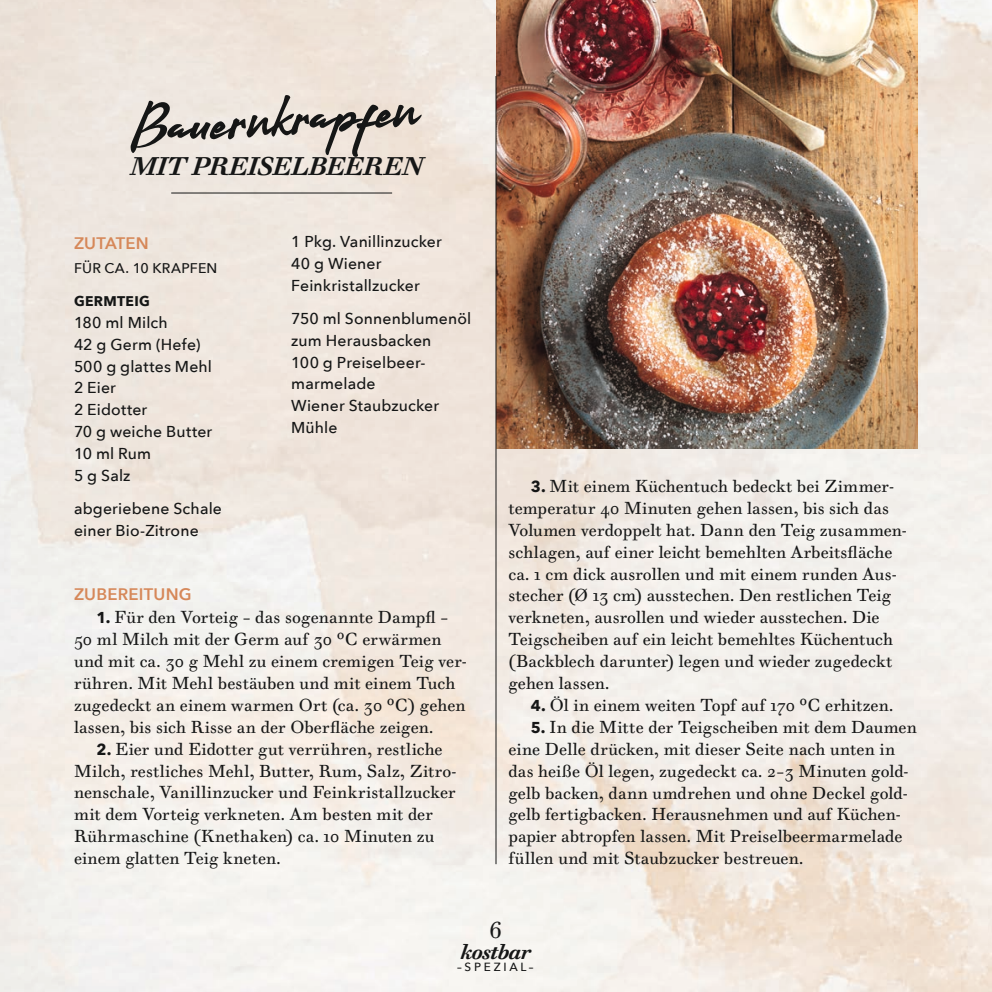
<style>
.page{position:relative;width:992px;height:992px;background:#fff}
.page>*{position:absolute;margin:0;border:0;box-sizing:border-box;transform-origin:0 0}
.t1{font:56px "Arkipelago";color:#151616}
.t2{font:italic 700 24.5px "Walbaum Text Pro";letter-spacing:-.025em;color:#151616}
.t3{font:22.05px "Walbaum Text Pro";color:#151616}
.t4{font:italic 700 20.47px "Walbaum Text Pro";letter-spacing:-.03em;color:#151616}
.t5{font:16.62px/21.9px "Walbaum Text Pro";letter-spacing:.005em;color:#151616}
.t6{font:600 16.62px "Avenir Next";letter-spacing:.015em;color:#d68859}
.t7{font:500 15.75px/21.9px "Avenir Next";letter-spacing:.01em;color:#151616}
.t8{font:500 14px "Avenir Next";letter-spacing:.015em;color:#151616}
.t9{font:700 14px "Avenir Next";letter-spacing:.02em;color:#151616}
.t10{font:500 11.9px "Avenir Next";letter-spacing:.235em;color:#151616}
.s1{font-family:"Avenir Next";font-weight:700;font-size:15.75px}
</style>
<div class="page">
<img style="left:0;top:0;width:991px;height:991px">
<img style="left:496px;top:0;width:421px;height:448px">
<hr style="left:495px;top:76px;width:1px;height:787px;background:#151616">
<hr style="left:171px;top:192px;width:221px;height:1px;background:#151616">
<h1 class="t1" style="left:131px;top:92px;width:288px;rotate:-4deg">Bauernkrapfen</h1>
<h2 class="t2" style="left:130px;top:151px;width:294px">MIT PREISELBEEREN</h2>
<p class="t6" style="left:74px;top:229px;width:76px">ZUTATEN</p>
<p class="t8" style="left:74px;top:256px;width:145px">FÜR CA. 10 KRAPFEN</p>
<p class="t9" style="left:74px;top:289px;width:77px">GERMTEIG</p>
<p class="t7" style="left:74px;top:311px;width:140px">180 ml Milch<br>42 g Germ (Hefe)<br>500 g glattes Mehl<br>2 Eier<br>2 Eidotter<br>70 g weiche Butter<br>10 ml Rum<br>5 g Salz</p>
<p class="t7" style="left:74px;top:497px;width:149px">abgeriebene Schale einer Bio-Zitrone</p>
<p class="t7" style="left:291px;top:230px;width:152px">1 Pkg. Vanillinzucker<br>40 g Wiener<br>Feinkristallzucker</p>
<p class="t7" style="left:291px;top:307px;width:181px">750 ml Sonnenblumenöl zum Herausbacken<br>100 g Preiselbeer&shy;marmelade<br>Wiener Staubzucker<br>Mühle</p>
<p class="t6" style="left:74px;top:579px;width:119px">ZUBEREITUNG</p>
<p class="t5" style="left:74px;top:607px;width:394px;text-indent:22px"><span class="s1">1.</span> Für den Vorteig – das sogenannte Dampfl – 50 ml Milch mit der Germ auf 30 °C erwärmen und mit ca. 30 g Mehl zu einem cremigen Teig ver&shy;rühren. Mit Mehl bestäuben und mit einem Tuch zugedeckt an einem warmen Ort (ca. 30 °C) gehen lassen, bis sich Risse an der Oberfläche zeigen.</p>
<p class="t5" style="left:74px;top:738px;width:384px;text-indent:22px"><span class="s1">2.</span> Eier und Eidotter gut verrühren, restliche Milch, restliches Mehl, Butter, Rum, Salz, Zitro&shy;nenschale, Vanillinzucker und Feinkristallzucker mit dem Vorteig verkneten. Am besten mit der Rührmaschine (Knethaken) ca. 10 Minuten zu einem glatten Teig kneten.</p>
<p class="t5" style="left:508px;top:475px;width:400px;text-indent:22px"><span class="s1">3.</span> Mit einem Küchentuch bedeckt bei Zimmer&shy;temperatur 40 Minuten gehen lassen, bis sich das Volumen verdoppelt hat. Dann den Teig zusammen&shy;schlagen, auf einer leicht bemehlten Arbeitsfläche ca. 1 cm dick ausrollen und mit einem runden Aus&shy;stecher (Ø 13 cm) ausstechen. Den restlichen Teig verkneten, ausrollen und wieder ausstechen. Die Teigscheiben auf ein leicht bemehltes Küchentuch (Backblech darunter) legen und wieder zugedeckt gehen lassen.</p>
<p class="t5" style="left:530px;top:694px;width:364px"><span class="s1">4.</span> Öl in einem weiten Topf auf 170 °C erhitzen.</p>
<p class="t5" style="left:508px;top:716px;width:410px;text-indent:22px"><span class="s1">5.</span> In die Mitte der Teigscheiben mit dem Daumen eine Delle drücken, mit dieser Seite nach unten in das heiße Öl legen, zugedeckt ca. 2–3 Minuten gold&shy;gelb backen, dann umdrehen und ohne Deckel gold&shy;gelb fertigbacken. Herausnehmen und auf Küchen&shy;papier abtropfen lassen. Mit Preiselbeer marmelade füllen und mit Staubzucker bestreuen.</p>
<h3 class="t3" style="left:489px;top:916px;width:14px">6</h3>
<p class="t4" style="left:460px;top:938px;width:71px">kostbar</p>
<p class="t10" style="left:457px;top:956px;width:78px">–SPEZIAL–</p>
</div>
